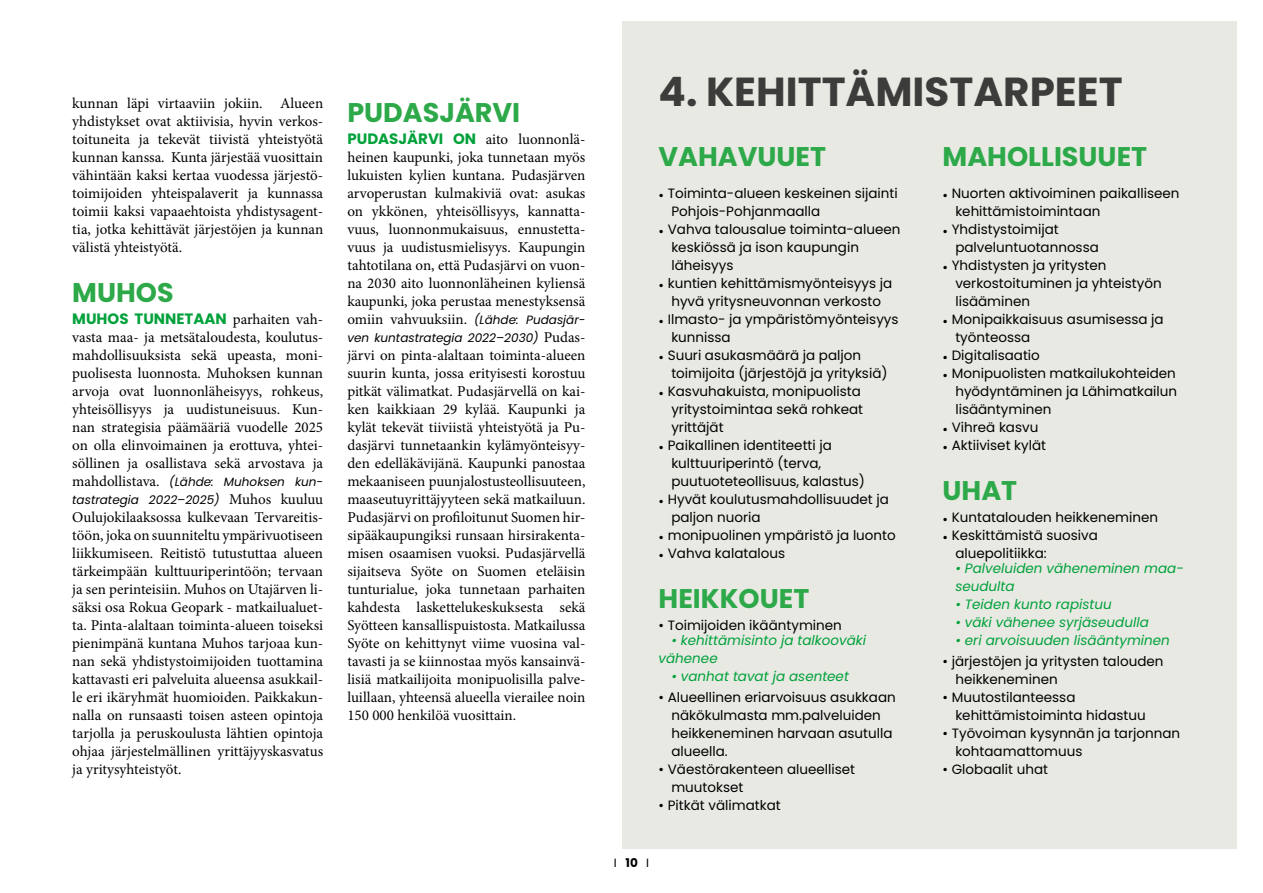
<style>
.page{position:relative;width:1263px;height:893px;background:#fff}
.page>*{position:absolute;margin:0;border:0;box-sizing:border-box;transform-origin:0 0}
.H1_otsikko{font:700 40.5px "Poppins";color:#3c3c3b}
.H3_otsikko{font:700 27px "Poppins";color:#2da949}
.Leipis_alku{font:15px/18px "Minion Pro";color:#000;text-align:justify}
.päätteetön_leipis_ei{font:13.5px/18px "Poppins";color:#000}
.Päätteetön_kursiivi{font:italic 13.5px/18px "Poppins";color:#00a13a}
.Leipis_alku-2{font:italic 12px/18px "Poppins";color:#000}
.t1{font:12px "Poppins";color:#000}
.s1{font-family:"Poppins";font-weight:700;color:#00a13a}
.s2{font-family:"Minion Pro";font-style:normal;font-size:15px}
.s3{font-family:"Poppins";font-style:italic;font-size:12px}
.s4{font-weight:700}
</style>
<div class="page">
<div style="left:622px;top:21px;width:615px;height:828px;background:#e8e9e3"></div>
<p class="Leipis_alku" style="left:72px;top:94px;width:252px">kunnan läpi virtaaviin jokiin. Alueen yhdistykset ovat aktiivisia, hyvin verkos&shy;toituneita ja tekevät tiivistä yhteistyötä kunnan kanssa. Kunta järjestää vuosittain vähintään kaksi kertaa vuodessa järjestö&shy;toimijoiden yhteispalaverit ja kunnassa toimii kaksi vapaaehtoista yhdistysagent&shy;tia, jotka kehittävät järjestöjen ja kunnan välistä yhteistyötä.</p>
<h3 class="H3_otsikko" style="left:72px;top:277px;width:103px">MUHOS</h3>
<p class="Leipis_alku" style="left:72px;top:310px;width:252px"><span class="s1">MUHOS TUNNETAAN</span> parhaiten vah&shy;vasta maa- ja metsätaloudesta, koulutus&shy;mahdollisuuksista sekä upeasta, moni&shy;puolisesta luonnosta. Muhoksen kunnan arvoja ovat luonnonläheisyys, rohkeus, yhteisöllisyys ja uudistuneisuus. Kun&shy;nan strategisia päämääriä vuodelle 2025 on olla elinvoimainen ja erottuva, yhtei&shy;söllinen ja osallistava sekä arvostava ja</p>
<p class="Leipis_alku-2" style="left:72px;top:473px;width:252px"><span class="s2">mahdollistava.</span> (Lähde: Muhoksen kun&shy;tastrategia 2022–2025) <span class="s2">Muhos kuuluu</span></p>
<p class="Leipis_alku" style="left:72px;top:508px;width:252px">Oulujokilaaksossa kulkevaan Tervareitis&shy;töön, joka on suunniteltu ympärivuotiseen liikkumiseen. Reitistö tutustuttaa alueen tärkeimpään kulttuuriperintöön; tervaan ja sen perinteisiin. Muhos on Utajärven li&shy;säksi osa Rokua Geopark - matkailualuet&shy;ta. Pinta-alaltaan toiminta-alueen toiseksi pienimpänä kuntana Muhos tarjoaa kun&shy;nan sekä yhdistystoimijoiden tuottamina kattavasti eri palveluita alueensa asukkail&shy;le eri ikäryhmät huomioiden. Paikkakun&shy;nalla on runsaasti toisen asteen opintoja tarjolla ja peruskoulusta lähtien opintoja ohjaa järjestelmällinen yrittäjyyskasvatus ja yritysyhteistyöt.</p>
<h3 class="H3_otsikko" style="left:347px;top:97px;width:174px">PUDASJÄRVI</h3>
<p class="Leipis_alku" style="left:347px;top:130px;width:240px"><span class="s1">PUDASJÄRVI ON</span> aito luonnonlä&shy;heinen kaupunki, joka tunnetaan myös lukuisten kylien kuntana. Pudasjärven arvoperustan kulmakiviä ovat: asukas on ykkönen, yhteisöllisyys, kannatta&shy;vuus, luonnonmukaisuus, ennustetta&shy;vuus ja uudistusmielisyys. Kaupungin tahtotilana on, että Pudasjärvi on vuon&shy;na 2030 aito luonnonläheinen kyliensä kaupunki, joka perustaa menestyksensä omiin vahvuuksiin. <span class="s3">(Lähde: Pudasjär-</span></p>
<p class="Leipis_alku-2" style="left:347px;top:329px;width:240px">ven kuntastrategia 2022–2030) <span class="s2">Pudas-</span></p>
<p class="Leipis_alku" style="left:347px;top:346px;width:240px">järvi on pinta-alaltaan toiminta-alueen suurin kunta, jossa erityisesti korostuu pitkät välimatkat. Pudasjärvellä on kai&shy;ken kaikkiaan 29 kylää. Kaupunki ja kylät tekevät tiiviistä yhteistyötä ja Pu&shy;dasjärvi tunnetaankin kylämyönteisyy&shy;den edelläkävijänä. Kaupunki panostaa mekaaniseen puunjalostusteollisuuteen, maaseutuyrittäjyyteen sekä matkailuun.<br>Pudasjärvi on profiloitunut Suomen hir&shy;sipääkaupungiksi runsaan hirsirakenta&shy;misen osaamisen vuoksi. Pudasjärvellä sijaitseva Syöte on Suomen eteläisin tunturialue, joka tunnetaan parhaiten kahdesta laskettelukeskuksesta sekä Syötteen kansallispuistosta. Matkailussa Syöte on kehittynyt viime vuosina val&shy;tavasti ja se kiinnostaa myös kansainvä&shy;lisiä matkailijoita monipuolisilla palve&shy;luillaan, yhteensä alueella vierailee noin 150 000 henkilöä vuosittain.</p>
<h1 class="H1_otsikko" style="left:659px;top:68px;width:466px">4. KEHITTÄMISTARPEET</h1>
<h3 class="H3_otsikko" style="left:659px;top:141px;width:169px">VAHAVUUET</h3>
<p class="päätteetön_leipis_ei" style="left:671px;top:184px;width:228px;text-indent:-13px">• Toiminta-alueen keskeinen sijainti<br>Pohjois-Pohjanmaalla</p>
<p class="päätteetön_leipis_ei" style="left:671px;top:220px;width:231px;text-indent:-13px">• Vahva talousalue toiminta-alueen keskiössä ja ison kaupungin läheisyys</p>
<p class="päätteetön_leipis_ei" style="left:659px;top:274px;width:235px;text-align:center">• kuntien kehittämismyönteisyys ja hyvä yritysneuvonnan verkosto</p>
<p class="päätteetön_leipis_ei" style="left:671px;top:310px;width:229px;text-indent:-13px">• Ilmasto- ja ympäristömyönteisyys kunnissa</p>
<p class="päätteetön_leipis_ei" style="left:671px;top:346px;width:218px;text-indent:-13px">• Suuri asukasmäärä ja paljon toimijoita (järjestöjä ja yrityksiä)</p>
<p class="päätteetön_leipis_ei" style="left:671px;top:382px;width:193px;text-indent:-13px">• Kasvuhakuista, monipuolista yritystoimintaa sekä rohkeat yrittäjät</p>
<p class="päätteetön_leipis_ei" style="left:671px;top:436px;width:195px;text-indent:-13px">• Paikallinen identiteetti ja kulttuuriperintö (terva, puutuoteteollisuus, kalastus)</p>
<p class="päätteetön_leipis_ei" style="left:671px;top:490px;width:219px;text-indent:-13px">• Hyvät koulutusmahdollisuudet ja paljon nuoria</p>
<p class="päätteetön_leipis_ei" style="left:659px;top:526px;width:239px">• monipuolinen ympäristö ja luonto</p>
<p class="päätteetön_leipis_ei" style="left:659px;top:544px;width:128px">• Vahva kalatalous</p>
<h3 class="H3_otsikko" style="left:659px;top:583px;width:152px">HEIKKOUET</h3>
<p class="päätteetön_leipis_ei" style="left:659px;top:616px;width:185px">• Toimijoiden ikääntyminen</p>
<p class="Päätteetön_kursiivi" style="left:671px;top:631px;width:196px">• kehittämisinto ja talkooväki</p>
<p class="Päätteetön_kursiivi" style="left:659px;top:649px;width:61px">vähenee</p>
<p class="Päätteetön_kursiivi" style="left:671px;top:667px;width:179px">• vanhat tavat ja asenteet</p>
<p class="päätteetön_leipis_ei" style="left:671px;top:688px;width:226px;text-indent:-13px">• Alueellinen eriarvoisuus asukkaan näkökulmasta mm.palveluiden heikkeneminen harvaan asutulla alueella.</p>
<p class="päätteetön_leipis_ei" style="left:671px;top:760px;width:185px;text-indent:-13px">• Väestörakenteen alueelliset muutokset</p>
<p class="päätteetön_leipis_ei" style="left:659px;top:796px;width:124px">• Pitkät välimatkat</p>
<h3 class="H3_otsikko" style="left:942px;top:141px;width:206px">MAHOLLISUUET</h3>
<p class="päätteetön_leipis_ei" style="left:955px;top:184px;width:226px;text-indent:-13px">• Nuorten aktivoiminen paikalliseen kehittämistoimintaan</p>
<p class="päätteetön_leipis_ei" style="left:955px;top:220px;width:145px;text-indent:-13px">• Yhdistystoimijat palveluntuotannossa</p>
<p class="päätteetön_leipis_ei" style="left:955px;top:256px;width:208px;text-indent:-13px">• Yhdistysten ja yritysten verkostoituminen ja yhteistyön lisääminen</p>
<p class="päätteetön_leipis_ei" style="left:955px;top:310px;width:210px;text-indent:-13px">• Monipaikkaisuus asumisessa ja työnteossa</p>
<p class="päätteetön_leipis_ei" style="left:942px;top:346px;width:99px">• Digitalisaatio</p>
<p class="päätteetön_leipis_ei" style="left:955px;top:364px;width:223px;text-align:justify;text-indent:-13px">• Monipuolisten matkailukohteiden hyödyntäminen ja Lähimatkailun lisääntyminen</p>
<p class="päätteetön_leipis_ei" style="left:942px;top:418px;width:97px">• Vihreä kasvu</p>
<p class="päätteetön_leipis_ei" style="left:942px;top:436px;width:105px">• Aktiiviset kylät</p>
<h3 class="H3_otsikko" style="left:942px;top:475px;width:76px">UHAT</h3>
<p class="päätteetön_leipis_ei" style="left:942px;top:508px;width:217px">• Kuntatalouden heikkeneminen</p>
<p class="päätteetön_leipis_ei" style="left:955px;top:526px;width:144px;text-indent:-13px">• Keskittämistä suosiva aluepolitiikka:</p>
<p class="Päätteetön_kursiivi" style="left:955px;top:559px;width:230px">• Palveluiden väheneminen maa&shy;seudulta</p>
<p class="Päätteetön_kursiivi" style="left:955px;top:595px;width:158px">• Teiden kunto rapistuu</p>
<p class="Päätteetön_kursiivi" style="left:955px;top:613px;width:195px">• väki vähenee syrjäseudulla</p>
<p class="Päätteetön_kursiivi" style="left:955px;top:631px;width:216px">• eri arvoisuuden lisääntyminen</p>
<p class="päätteetön_leipis_ei" style="left:955px;top:652px;width:210px;text-indent:-13px">• järjestöjen ja yritysten talouden heikkeneminen</p>
<p class="päätteetön_leipis_ei" style="left:955px;top:688px;width:192px;text-indent:-13px">• Muutostilanteessa kehittämistoiminta hidastuu</p>
<p class="päätteetön_leipis_ei" style="left:955px;top:724px;width:226px;text-indent:-13px">• Työvoiman kysynnän ja tarjonnan kohtaamattomuus</p>
<p class="päätteetön_leipis_ei" style="left:942px;top:760px;width:107px">• Globaalit uhat</p>
<p class="t1" style="left:614px;top:856px;width:37px">I <span class="s4">10</span> I</p>
</div>
